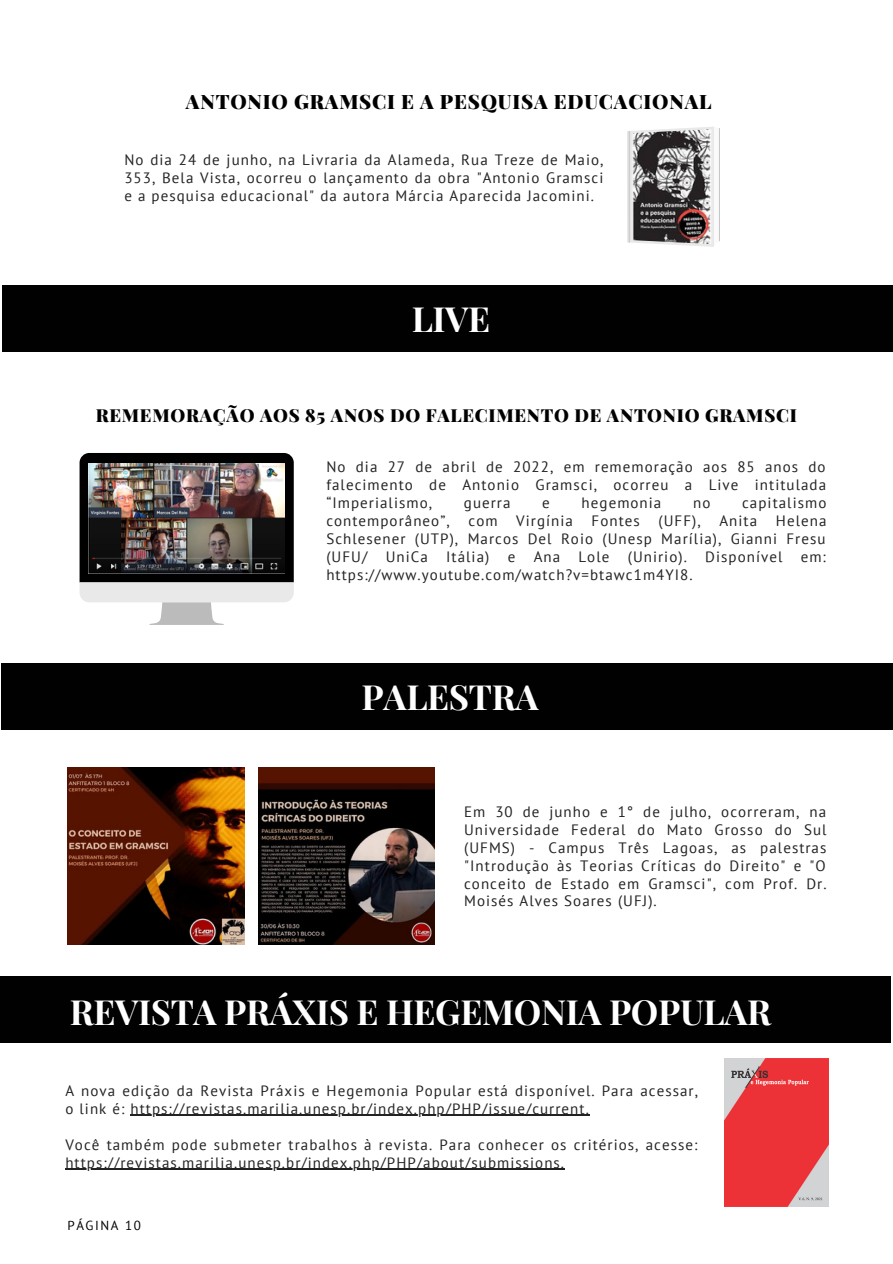
<style>
.page{position:relative;width:893px;height:1264px;background:#fff}
.page>*{position:absolute;margin:0;border:0;box-sizing:border-box;transform-origin:0 0}
.t1{font:700 34.65px "Playfair Display";letter-spacing:-.01em;color:#fff}
.t2{font:900 19.8px "Playfair Display";letter-spacing:.04em;color:#000}
.t3{font:900 18px "Playfair Display";letter-spacing:.04em;color:#000}
.t4{font:15px/18px "PT Sans";letter-spacing:.07em;color:#222;text-align:justify}
.t5{font:13.05px "PT Sans";letter-spacing:.12em;color:#000}
</style>
<div class="page">
<div style="left:2px;top:285px;width:890px;height:66px;background:#010101"></div>
<svg style="left:80px;top:453px;width:214px;height:172px"></svg>
<img style="left:89px;top:463px;width:195px;height:110px">
<svg style="left:627px;top:127px;width:92px;height:120px"></svg>
<hr style="left:628px;top:131px;width:2px;height:111px;background:#ccc">
<img style="left:632px;top:129px;width:79px;height:115px">
<div style="left:1px;top:663px;width:891px;height:66px;background:#010101"></div>
<img style="left:67px;top:767px;width:177px;height:177px">
<img style="left:258px;top:767px;width:177px;height:177px">
<div style="left:0;top:976px;width:890px;height:66px;background:#010101"></div>
<img style="left:724px;top:1058px;width:104px;height:148px">
<hr style="left:131px;top:1114px;width:459px;height:1px;background:#222">
<hr style="left:65px;top:1168px;width:500px;height:1px;background:#222">
<h2 class="t2" style="left:186px;top:88px;width:527px">ANTONIO GRAMSCI E A PESQUISA EDUCACIONAL</h2>
<p class="t4" style="left:124px;top:151px;width:480px">No dia 24 de junho, na Livraria da Alameda, Rua Treze de Maio, 353, Bela Vista, ocorreu o lançamento da obra "Antonio Gramsci e a pesquisa educacional" da autora Márcia Aparecida Jacomini.</p>
<h1 class="t1" style="left:411px;top:294px;width:80px">LIVE</h1>
<p class="t3" style="left:96px;top:402px;width:702px">REMEMORAÇÃO AOS 85 ANOS DO FALECIMENTO DE ANTONIO GRAMSCI</p>
<p class="t4" style="left:326px;top:458px;width:501px">No dia 27 de abril de 2022, em rememoração aos 85 anos do falecimento de Antonio Gramsci, ocorreu a Live intitulada “Imperialismo,</p>
<p class="t4" style="left:326px;top:493px;width:501px;text-indent:416px">capitalismo contemporâneo”, com Virgínia Fontes (UFF), Anita Helena Schlesener (UTP), Marcos Del Roio (Unesp Marília), Gianni Fresu (UFU/ UniCa Itália) e Ana Lole (Unirio). Disponível em: https://www.youtube.com/watch?v=btawc1m4YI8.</p>
<p class="t4" style="left:464px;top:493px;width:48px">guerra</p>
<p class="t4" style="left:542px;top:493px;width:9px">e</p>
<p class="t4" style="left:581px;top:493px;width:81px">hegemonia</p>
<p class="t4" style="left:693px;top:493px;width:19px">no</p>
<h1 class="t1" style="left:361px;top:673px;width:178px">PALESTRA</h1>
<p class="t4" style="left:464px;top:802px;width:364px">Em 30 de junho e 1° de julho, ocorreram, na Universidade Federal do Mato Grosso do Sul (UFMS) - Campus Três Lagoas, as palestras "Introdução às Teorias Críticas do Direito" e "O conceito de Estado em Gramsci", com Prof. Dr.<br>Moisés Alves Soares (UFJ).</p>
<h1 class="t1" style="left:70px;top:987px;width:702px">REVISTA PRÁXIS E HEGEMONIA POPULAR</h1>
<p class="t4" style="left:65px;top:1080px;width:634px">A nova edição da Revista Práxis e Hegemonia Popular está disponível. Para acessar, o link é: https://revistas.marilia.unesp.br/index.php/PHP/issue/current.</p>
<p class="t4" style="left:65px;top:1134px;width:633px">Você também pode submeter trabalhos à revista. Para conhecer os critérios, acesse: https://revistas.marilia.unesp.br/index.php/PHP/about/submissions.</p>
<p class="t5" style="left:67px;top:1216px;width:75px">PÁGINA 10</p>
</div>
